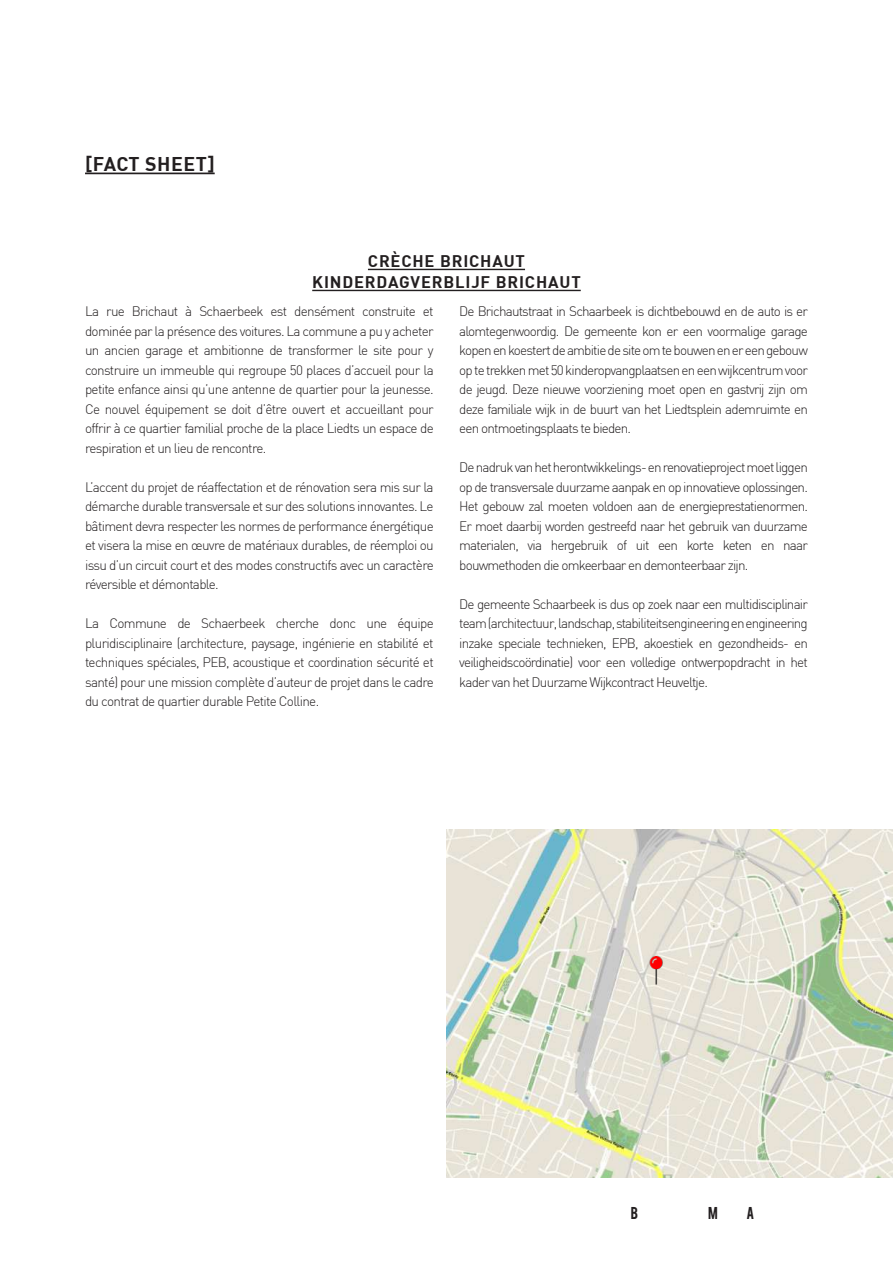
<style>
.page{position:relative;width:893px;height:1263px;background:#fff}
.page>*{position:absolute;margin:0;border:0;box-sizing:border-box;transform-origin:0 0}
.t1{font:700 19.5px "DIN";letter-spacing:.025em;color:#231f20}
.t2{font:700 16.5px/21px "DIN";letter-spacing:.05em;color:#231f20;text-align:center}
.t3{font:300 13.5px/19.5px "DIN";letter-spacing:-.06em;color:#231f20;text-align:justify}
</style>
<div class="page">
<img style="left:446px;top:829px;width:447px;height:349px">
<hr style="left:85px;top:173px;width:130px;height:1px;background:#231f20">
<hr style="left:368px;top:269px;width:157px;height:1px;background:#231f20">
<hr style="left:312px;top:290px;width:269px;height:1px;background:#231f20">
<img style="left:640px;top:957px;width:31px;height:31px">
<h1 class="t1" style="left:85px;top:151px;width:131px">[FACT SHEET]</h1>
<p class="t2" style="left:312px;top:250px;width:270px">CRÈCHE BRICHAUT<br>KINDERDAGVERBLIJF BRICHAUT</p>
<p class="t3" style="left:85px;top:301px;width:350px">La rue Brichaut à Schaerbeek est densément construite et dominée par la présence des voitures. La commune a pu y acheter un ancien garage et ambitionne de transformer le site pour y construire un immeuble qui regroupe 50 places d’accueil pour la petite enfance ainsi qu’une antenne de quartier pour la jeunesse.<br>Ce nouvel équipement se doit d’être ouvert et accueillant pour offrir à ce quartier familial proche de la place Liedts un espace de respiration et un lieu de rencontre.</p>
<p class="t3" style="left:85px;top:477px;width:350px">L’accent du projet de réaffectation et de rénovation sera mis sur la démarche durable transversale et sur des solutions innovantes. Le bâtiment devra respecter les normes de performance énergétique et visera la mise en œuvre de matériaux durables, de réemploi ou issu d’un circuit court et des modes constructifs avec un caractère réversible et démontable.</p>
<p class="t3" style="left:85px;top:613px;width:350px">La Commune de Schaerbeek cherche donc une équipe pluridisciplinaire (architecture, paysage, ingénierie en stabilité et techniques spéciales, PEB, acoustique et coordination sécurité et santé) pour une mission complète d’auteur de projet dans le cadre du contrat de quartier durable Petite Colline.</p>
<p class="t3" style="left:459px;top:301px;width:350px">De Brichautstraat in Schaarbeek is dichtbebouwd en de auto is er alomtegenwoordig. De gemeente kon er een voormalige garage kopen en koestert de ambitie de site om te bouwen en er een gebouw op te trekken met 50 kinderopvangplaatsen en een wijkcentrum voor de jeugd. Deze nieuwe voorziening moet open en gastvrij zijn om deze familiale wijk in de buurt van het Liedtsplein ademruimte en een ontmoetingsplaats te bieden.</p>
<p class="t3" style="left:459px;top:457px;width:350px">De nadruk van het herontwikkelings- en renovatieproject moet liggen op de transversale duurzame aanpak en op innovatieve oplossingen.<br>Het gebouw zal moeten voldoen aan de energieprestatienormen.<br>Er moet daarbij worden gestreefd naar het gebruik van duurzame materialen, via hergebruik of uit een korte keten en naar bouwmethoden die omkeerbaar en demonteerbaar zijn.</p>
<p class="t3" style="left:459px;top:594px;width:350px">De gemeente Schaarbeek is dus op zoek naar een multidisciplinair team (architectuur, landschap, stabiliteitsengineering en engineering inzake speciale technieken, EPB, akoestiek en gezondheids- en veiligheidscoördinatie) voor een volledige ontwerpopdracht in het kader van het Duurzame Wijkcontract Heuveltje.</p>
</div>
